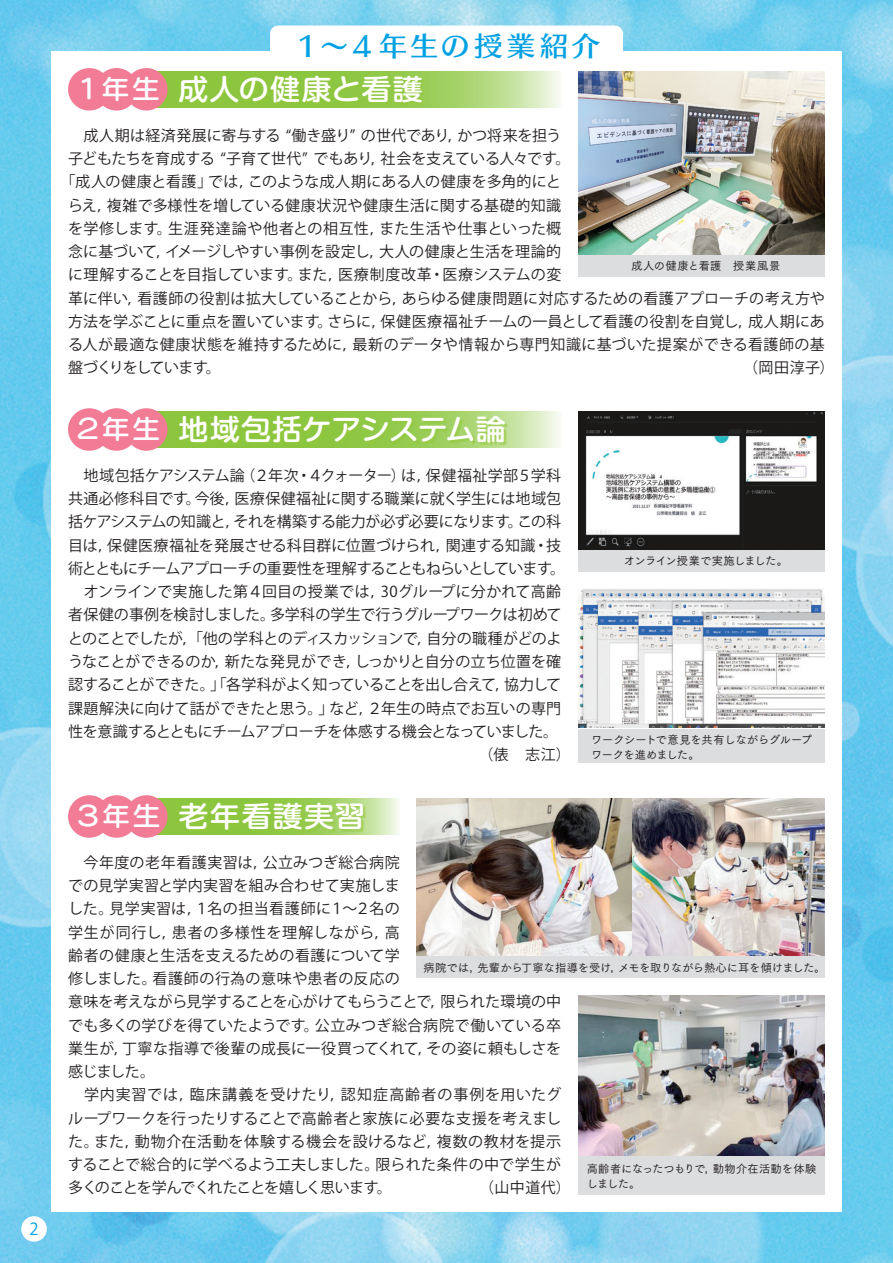
<style>
.page{position:relative;width:893px;height:1263px;background:#fff}
.page>*{position:absolute;margin:0;border:0;box-sizing:border-box;transform-origin:0 0}
.t1{font:500 28.5px "Shin M Go Pro";letter-spacing:.03em;color:#fff;scale:1.05 1}
.t2{font:500 28.5px "Shin M Go Pro";letter-spacing:-.01em;color:#fff;scale:1.05 1}
.t3{font:27px "Skip Std D";letter-spacing:.13em;color:#00a1e3;scale:1.05 1}
.t4{font:16.5px "Koz Go Pro";color:#00a1e3}
.t5{font:15px/23.2px "Koz Go Pro";letter-spacing:.005em;color:#231f20}
.t6{font:15px "Koz Go Pro";letter-spacing:.025em;color:#231f20}
.t7{font:15px "Koz Go Pro";letter-spacing:-.05em;color:#231f20}
.t8{font:15px "Koz Go Pro";letter-spacing:-.035em;color:#231f20}
.t9{font:15px "Koz Go Pro";letter-spacing:-.015em;color:#231f20}
.t10{font:15px "Koz Go Pro";letter-spacing:-.04em;color:#231f20}
.t11{font:15px "Koz Go Pro";letter-spacing:-.065em;color:#231f20}
.t12{font:11.25px/15px "Tsuku Go Pro M";letter-spacing:-.015em;color:#231f20}
.t13{font:11.25px "Tsuku Go Pro M";letter-spacing:-.05em;color:#231f20}
.t14{font:11.25px "Tsuku Go Pro M";letter-spacing:.035em;color:#231f20}
.s1{font-family:"Seurat Capie Pro DB";font-weight:400;font-size:27px}
</style>
<div class="page">
<img style="left:0;top:0;width:893px;height:1263px">
<div style="left:51px;top:51px;width:791px;height:1161px;background:#fff"></div>
<img style="left:578px;top:71px;width:247px;height:184px">
<img style="left:578px;top:411px;width:247px;height:139px">
<img style="left:578px;top:589px;width:247px;height:138px">
<img style="left:417px;top:798px;width:408px;height:159px">
<img style="left:578px;top:995px;width:247px;height:162px">
<svg style="left:158px;top:71px;width:402px;height:36px;background:#add678"></svg>
<div style="left:181px;top:77px;width:243px;height:29px;background:#94c83c"></div>
<div style="left:125px;top:68px;width:43px;height:43px;background:#f27b96;border-radius:50%"></div>
<div style="left:68px;top:68px;width:43px;height:43px;background:#f27b96;border-radius:50%"></div>
<div style="left:95px;top:68px;width:43px;height:43px;background:#f27b96;border-radius:50%"></div>
<svg style="left:158px;top:411px;width:402px;height:37px;background:#acd676"></svg>
<div style="left:181px;top:418px;width:327px;height:28px;background:#94c83c;opacity:.6"></div>
<div style="left:125px;top:408px;width:43px;height:43px;background:#f27b96;border-radius:50%"></div>
<div style="left:68px;top:408px;width:43px;height:43px;background:#f27b96;border-radius:50%"></div>
<div style="left:95px;top:408px;width:43px;height:43px;background:#f27b96;border-radius:50%"></div>
<svg style="left:158px;top:798px;width:241px;height:36px;background:#aed778"></svg>
<div style="left:181px;top:804px;width:185px;height:29px;background:#94c83c;opacity:.6"></div>
<div style="left:125px;top:795px;width:43px;height:43px;background:#f27b96;border-radius:50%"></div>
<div style="left:68px;top:795px;width:43px;height:43px;background:#f27b96;border-radius:50%"></div>
<div style="left:95px;top:795px;width:43px;height:43px;background:#f27b96;border-radius:50%"></div>
<div style="left:270px;top:26px;width:353px;height:42px;background:#fff;border-radius:9px"></div>
<div style="left:578px;top:255px;width:247px;height:21px;background:#dcdddf"></div>
<div style="left:578px;top:550px;width:247px;height:21px;background:#dcdddf"></div>
<div style="left:579px;top:729px;width:246px;height:34px;background:#dcdddf"></div>
<div style="left:417px;top:957px;width:408px;height:21px;background:#dcdddf"></div>
<div style="left:578px;top:1157px;width:247px;height:38px;background:#dcdddf"></div>
<div style="left:21px;top:1216px;width:26px;height:26px;background:#fff;border-radius:50%"></div>
<p class="t4" style="left:29px;top:1218px;width:11px">2</p>
<h2 class="t3" style="left:293px;top:25px;width:294px">１〜４年生の授業紹介</h2>
<h1 class="t1" style="left:74px;top:66px;width:334px"><span class="s1">１年生</span> 成人の健康と看護</h1>
<p class="t5" style="left:68px;top:124px;width:495px">　成人期は経済発展に寄与する “働き盛り” の世代であり，かつ将来を担う</p>
<p class="t5" style="left:68px;top:147px;width:504px">子どもたちを育成する “子育て世代” でもあり，社会を支えている人々です。</p>
<p class="t5" style="left:60px;top:171px;width:502px">「成人の健康と看護」では，このような成人期にある人の健康を多角的にと</p>
<p class="t5" style="left:68px;top:194px;width:495px">らえ，複雑で多様性を増している健康状況や健康生活に関する基礎的知識</p>
<p class="t6" style="left:68px;top:219px;width:495px">を学修します。生涯発達論や他者との相互性，また生活や仕事といった概</p>
<p class="t5" style="left:68px;top:240px;width:495px">念に基づいて，イメージしやすい事例を設定し，大人の健康と生活を理論的</p>
<p class="t5" style="left:68px;top:264px;width:495px">に理解することを目指しています。また，医療制度改革・医療システムの変</p>
<p class="t5" style="left:68px;top:287px;width:758px">革に伴い，看護師の役割は拡大していることから，あらゆる健康問題に対応するための看護アプローチの考え方や</p>
<p class="t5" style="left:68px;top:310px;width:758px">方法を学ぶことに重点を置いています。さらに，保健医療福祉チームの一員として看護の役割を自覚し，成人期にあ</p>
<p class="t6" style="left:68px;top:335px;width:758px">る人が最適な健康状態を維持するために，最新のデータや情報から専門知識に基づいた提案ができる看護師の基</p>
<p class="t11" style="left:68px;top:358px;width:154px">盤づくりをしています。</p>
<p class="t5" style="left:743px;top:357px;width:93px">（岡田淳子）</p>
<p class="t14" style="left:631px;top:257px;width:150px">成人の健康と看護　授業風景</p>
<h1 class="t2" style="left:74px;top:406px;width:413px"><span class="s1">２年生</span> 地域包括ケアシステム論</h1>
<p class="t9" style="left:68px;top:466px;width:495px">　地域包括ケアシステム論（２年次・４クォーター）は，保健福祉学部５学科</p>
<p class="t5" style="left:68px;top:487px;width:495px">共通必修科目です。今後，医療保健福祉に関する職業に就く学生には地域包</p>
<p class="t8" style="left:68px;top:512px;width:495px">括ケアシステムの知識と，それを構築する能力が必ず必要になります。この科</p>
<p class="t5" style="left:68px;top:534px;width:495px">目は，保健医療福祉を発展させる科目群に位置づけられ，関連する知識・技</p>
<p class="t7" style="left:68px;top:559px;width:498px">術とともにチームアプローチの重要性を理解することもねらいとしています。</p>
<p class="t5" style="left:68px;top:580px;width:495px">　オンラインで実施した第４回目の授業では，30グループに分かれて高齢</p>
<p class="t5" style="left:68px;top:604px;width:495px">者保健の事例を検討しました。多学科の学生で行うグループワークは初めて</p>
<p class="t8" style="left:68px;top:628px;width:495px">とのことでしたが，「他の学科とのディスカッションで，自分の職種がどのよ</p>
<p class="t5" style="left:68px;top:650px;width:495px">うなことができるのか，新たな発見ができ，しっかりと自分の立ち位置を確</p>
<p class="t7" style="left:68px;top:675px;width:495px">認することができた。」「各学科がよく知っていることを出し合えて，協力して</p>
<p class="t5" style="left:68px;top:697px;width:495px">課題解決に向けて話ができたと思う。」など，２年生の時点でお互いの専門</p>
<p class="t10" style="left:68px;top:721px;width:492px">性を意識するとともにチームアプローチを体感する機会となっていました。</p>
<p class="t5" style="left:478px;top:743px;width:94px">（俵　志江）</p>
<h1 class="t1" style="left:74px;top:793px;width:279px"><span class="s1">３年生</span> 老年看護実習</h1>
<p class="t13" style="left:624px;top:552px;width:166px">オンライン授業で実施しました。</p>
<p class="t12" style="left:591px;top:730px;width:222px">ワークシートで意見を共有しながらグループワークを進めました。</p>
<p class="t5" style="left:68px;top:851px;width:495px">　今年度の老年看護実習は，公立みつぎ総合病院<br>での見学実習と学内実習を組み合わせて実施しま<br>した。見学実習は，１名の担当看護師に１～２名の<br>学生が同行し，患者の多様性を理解しながら，高<br>齢者の健康と生活を支えるための看護について学<br>修しました。看護師の行為の意味や患者の反応の<br>意味を考えながら見学することを心がけてもらうことで，限られた環境の中でも多くの学びを得ていたようです。公立みつぎ総合病院で働いている卒業生が，丁寧な指導で後輩の成長に一役買ってくれて，その姿に頼もしさを感じました。<br>　学内実習では，臨床講義を受けたり，認知症高齢者の事例を用いたグループワークを行ったりすることで高齢者と家族に必要な支援を考えました。また，動物介在活動を体験する機会を設けるなど，複数の教材を提示することで総合的に学べるよう工夫しました。限られた条件の中で学生が多くのことを学んでくれたことを嬉しく思います。</p>
<p class="t12" style="left:424px;top:959px;width:403px">病院では，先輩から丁寧な指導を受け，メモを取りながら熱心に耳を傾けました。</p>
<p class="t12" style="left:587px;top:1160px;width:231px">高齢者になったつもりで，動物介在活動を体験しました。</p>
<p class="t5" style="left:479px;top:1177px;width:93px">（山中道代）</p>
</div>
